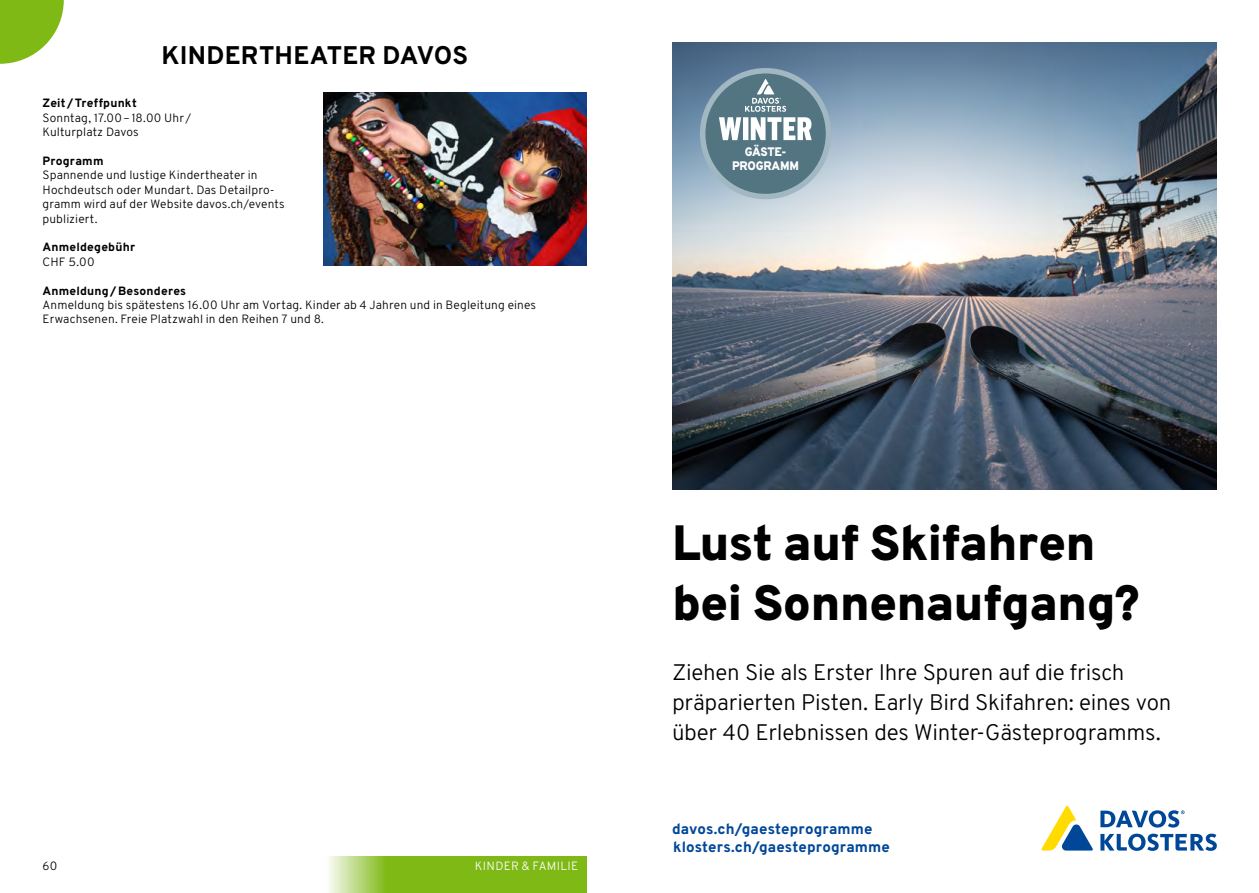
<style>
.page{position:relative;width:1259px;height:893px;background:#fff}
.page>*{position:absolute;margin:0;border:0;box-sizing:border-box;transform-origin:0 0}
.t1{font:800 49.5px/60px "Overpass";letter-spacing:-.015em;color:#000}
.Angebot_Titel{font:800 25.5px "Overpass";letter-spacing:.005em;color:#000}
.t2{font:300 22.5px/30px "Overpass";letter-spacing:-.01em;color:#000}
.t3{font:800 15px "Overpass";letter-spacing:.01em;color:#004798}
.t4{font:800 12.3px/14px "Overpass";letter-spacing:-.02em;color:#fff;text-align:center;scale:.95 1}
.Grundtext_Angebote{font:300 12px/14.4px "Overpass";letter-spacing:.01em;color:#000}
.Untertitel_Angebote{font:800 12px "Overpass";letter-spacing:.015em;color:#000}
.t5{font:300 12px "Overpass";letter-spacing:.025em;color:#fff}
</style>
<div class="page">
<svg style="left:0;top:0;width:64px;height:64px"></svg>
<svg style="left:328px;top:856px;width:259px;height:37px;background:#8cc02f"></svg>
<img style="left:323px;top:93px;width:264px;height:172px">
<img style="left:672px;top:43px;width:544px;height:446px">
<svg style="left:1041px;top:806px;width:52px;height:45px"></svg>
<svg style="left:1100px;top:834px;width:116px;height:17px"></svg>
<svg style="left:1100px;top:810px;width:84px;height:18px"></svg>
<div style="left:700px;top:68px;width:131px;height:131px;background:#a1b8c3;border-radius:50%"></div>
<div style="left:705px;top:74px;width:121px;height:120px;background:#537582;border-radius:50%"></div>
<svg style="left:719px;top:79px;width:92px;height:61px"></svg>
<p class="Angebot_Titel" style="left:161px;top:39px;width:308px">KINDERTHEATER DAVOS</p>
<p class="Untertitel_Angebote" style="left:43px;top:96px;width:96px">Zeit/Treffpunkt</p>
<p class="Grundtext_Angebote" style="left:43px;top:110px;width:150px">Sonntag, 17.00–18.00 Uhr /<br>Kulturplatz Davos</p>
<p class="Untertitel_Angebote" style="left:43px;top:153px;width:62px">Programm</p>
<p class="Grundtext_Angebote" style="left:43px;top:168px;width:244px">Spannende und lustige Kindertheater in Hochdeutsch oder Mundart. Das Detailpro&shy;gramm wird auf der Website davos.ch/events publiziert.</p>
<p class="Untertitel_Angebote" style="left:43px;top:240px;width:94px">Anmeldegebühr</p>
<p class="Grundtext_Angebote" style="left:43px;top:254px;width:54px">CHF 5.00</p>
<p class="Untertitel_Angebote" style="left:43px;top:283px;width:145px">Anmeldung/Besonderes</p>
<p class="Grundtext_Angebote" style="left:43px;top:298px;width:495px">Anmeldung bis spätestens 16.00 Uhr am Vortag. Kinder ab 4 Jahren und in Begleitung eines<br>Erwachsenen. Freie Platzwahl in den Reihen 7 und 8.</p>
<p class="Grundtext_Angebote" style="left:43px;top:859px;width:16px">60</p>
<p class="t5" style="left:475px;top:859px;width:105px">KINDER &amp; FAMILIE</p>
<p class="t4" style="left:732px;top:145px;width:72px">GÄSTE-<br>PROGRAMM</p>
<p class="t1" style="left:672px;top:514px;width:469px">Lust auf Skifahren bei Sonnenaufgang?</p>
<p class="t2" style="left:672px;top:657px;width:501px">Ziehen Sie als Erster Ihre Spuren auf die frisch präparierten Pisten. Early Bird Skifahren: eines von über 40 Erlebnissen des Winter-Gästeprogramms.</p>
<p class="t3" style="left:672px;top:819px;width:202px">davos.ch/gaesteprogramme</p>
<p class="t3" style="left:673px;top:837px;width:218px">klosters.ch/gaesteprogramme</p>
</div>
